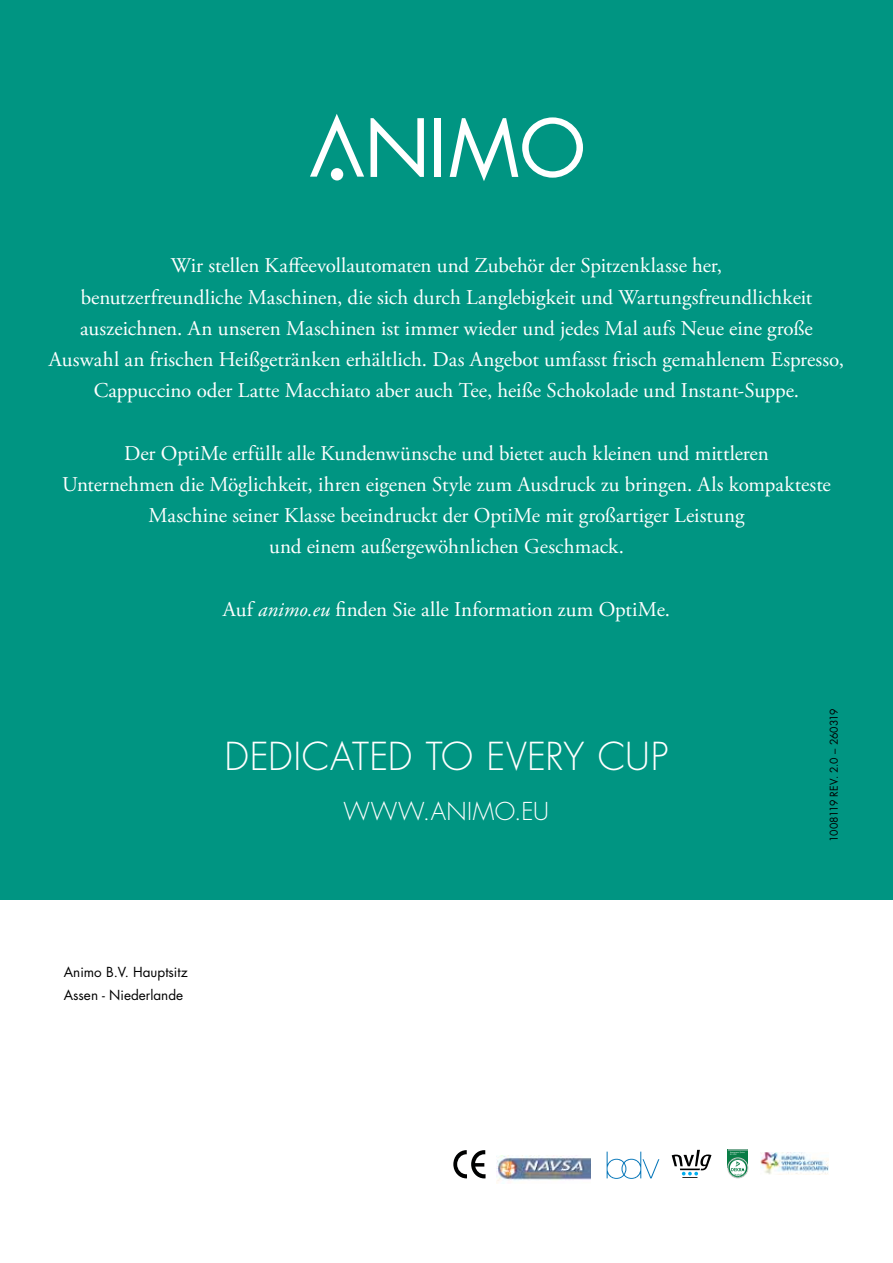
<style>
.page{position:relative;width:893px;height:1263px;background:#fff}
.page>*{position:absolute;margin:0;border:0;box-sizing:border-box;transform-origin:0 0}
.t1{font:300 37.5px "Futura Std";letter-spacing:.005em;color:#fff}
.t2{font:300 24px "Futura Std";letter-spacing:.02em;color:#fff}
.t3{font:21px/31.2px "Adobe Garamond Pro";color:#fff;text-align:center}
.t4{font:13.5px/22.5px "Futura Std";color:#000}
.t5{font:10.5px "Futura Std";letter-spacing:-.03em;color:#000}
.s1{font-style:italic}
</style>
<div class="page">
<svg style="left:453px;top:1150px;width:33px;height:28px"></svg>
<svg style="left:607px;top:1151px;width:52px;height:28px"></svg>
<svg style="left:728px;top:1150px;width:20px;height:28px"></svg>
<img style="left:497px;top:1155px;width:94px;height:29px">
<svg style="left:672px;top:1150px;width:39px;height:28px"></svg>
<div style="left:0;top:0;width:893px;height:900px;background:#009582"></div>
<img style="left:761px;top:1152px;width:68px;height:22px">
<svg style="left:371px;top:118px;width:53px;height:59px"></svg>
<div style="left:434px;top:118px;width:7px;height:59px;background:#fff"></div>
<svg style="left:450px;top:117px;width:133px;height:64px"></svg>
<svg style="left:310px;top:114px;width:54px;height:63px"></svg>
<div style="left:331px;top:168px;width:12px;height:12px;background:#fff;border-radius:50%"></div>
<p class="t3" style="left:49px;top:251px;width:797px">Wir stellen Kaffeevollautomaten und Zubehör der Spitzenklasse her,<br>benutzerfreundliche Maschinen, die sich durch Langlebigkeit und Wartungsfreundlichkeit auszeichnen. An unseren Maschinen ist immer wieder und jedes Mal aufs Neue eine große Auswahl an frischen Heißgetränken erhältlich. Das Angebot umfasst frisch gemahlenem Espresso, Cappuccino oder Latte Macchiato aber auch Tee, heiße Schokolade und Instant-Suppe.</p>
<p class="t3" style="left:62px;top:438px;width:770px">Der OptiMe erfüllt alle Kundenwünsche und bietet auch kleinen und mittleren<br>Unternehmen die Möglichkeit, ihren eigenen Style zum Ausdruck zu bringen. Als kompakteste Maschine seiner Klasse beeindruckt der OptiMe mit großartiger Leistung<br>und einem außergewöhnlichen Geschmack.</p>
<p class="t3" style="left:223px;top:594px;width:449px">Auf <span class="s1">animo.eu</span> finden Sie alle Information zum OptiMe.</p>
<h1 class="t1" style="left:225px;top:733px;width:445px">DEDICATED TO EVERY CUP</h1>
<p class="t2" style="left:343px;top:796px;width:207px">WWW.ANIMO.EU</p>
<p class="t4" style="left:64px;top:961px;width:125px">Animo B.V. Hauptsitz<br>Assen - Niederlande</p>
<p class="t5" style="left:827px;top:842px;width:135px;rotate:-90deg">1008119 REV. 2.0 – 260319</p>
</div>
